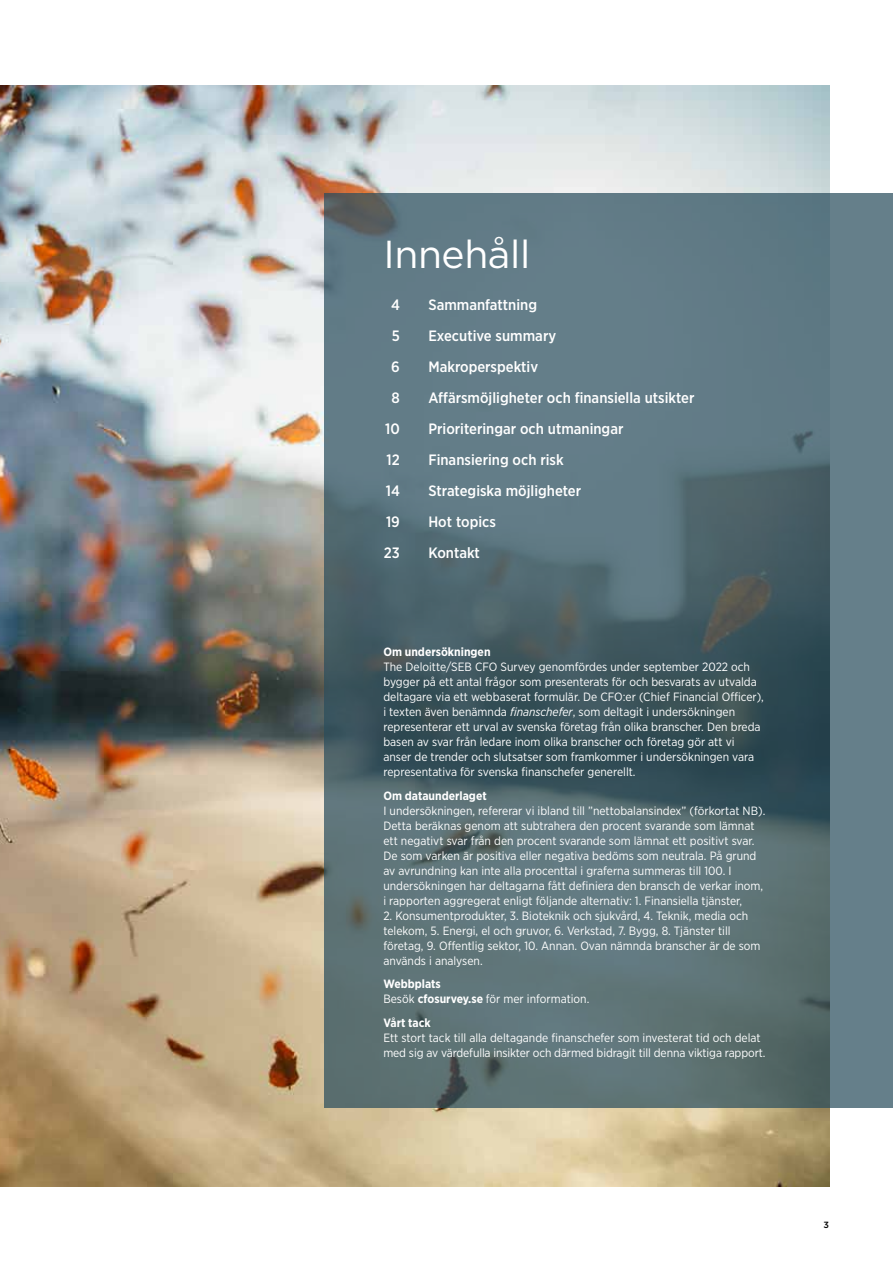
<style>
.page{position:relative;width:893px;height:1263px;background:#fff}
.page>*{position:absolute;margin:0;border:0;box-sizing:border-box;transform-origin:0 0}
.t1{font:39px "Gotham";letter-spacing:-.01em;color:#fff}
.t2{font:500 15px "Gotham Narrow";color:#fff}
.t3{font:12px/15px "Gotham Narrow";color:#fff}
.t4{font:700 12px "Gotham Narrow";color:#fff}
.t5{font:500 9px "Gotham";color:#000}
.s1{font-style:italic}
.s2{font-weight:700}
</style>
<div class="page">
<img style="left:0;top:85px;width:829px;height:1101px">
<svg style="left:325px;top:193px;width:568px;height:915px"></svg>
<h1 class="t1" style="left:383px;top:229px;width:148px">Innehåll</h1>
<p class="t2" style="left:391px;top:296px;width:10px">4</p>
<p class="t2" style="left:428px;top:296px;width:110px">Sammanfattning</p>
<p class="t2" style="left:392px;top:327px;width:10px">5</p>
<p class="t2" style="left:428px;top:327px;width:129px">Executive summary</p>
<p class="t2" style="left:391px;top:358px;width:10px">6</p>
<p class="t2" style="left:428px;top:358px;width:111px">Makroperspektiv</p>
<p class="t2" style="left:392px;top:389px;width:10px">8</p>
<p class="t2" style="left:428px;top:389px;width:268px">Affärsmöjligheter och finansiella utsikter</p>
<p class="t2" style="left:385px;top:420px;width:16px">10</p>
<p class="t2" style="left:428px;top:420px;width:196px">Prioriteringar och utmaningar</p>
<p class="t2" style="left:387px;top:451px;width:15px">12</p>
<p class="t2" style="left:428px;top:451px;width:137px">Finansiering och risk</p>
<p class="t2" style="left:386px;top:482px;width:16px">14</p>
<p class="t2" style="left:428px;top:482px;width:154px">Strategiska möjligheter</p>
<p class="t2" style="left:386px;top:513px;width:15px">19</p>
<p class="t2" style="left:428px;top:513px;width:69px">Hot topics</p>
<p class="t2" style="left:384px;top:544px;width:18px">23</p>
<p class="t2" style="left:428px;top:544px;width:53px">Kontakt</p>
<p class="t4" style="left:383px;top:644px;width:109px">Om undersökningen</p>
<p class="t3" style="left:383px;top:659px;width:382px">The Deloitte/SEB CFO Survey genomfördes under september 2022 och bygger på ett antal frågor som presenterats för och besvarats av utvalda deltagare via ett webbaserat formulär. De CFO:er (Chief Financial Officer), i texten även benämnda <span class="s1">finanschefer</span>, som deltagit i undersökningen representerar ett urval av svenska företag från olika branscher. Den breda basen av svar från ledare inom olika branscher och företag gör att vi anser de trender och slutsatser som framkommer i undersökningen vara representativa för svenska finanschefer generellt.</p>
<p class="t4" style="left:383px;top:787px;width:105px">Om dataunderlaget</p>
<p class="t3" style="left:383px;top:802px;width:383px">I undersökningen, refererar vi ibland till ”nettobalansindex” (förkortat NB).<br>Detta beräknas genom att subtrahera den procent svarande som lämnat ett negativt svar från den procent svarande som lämnat ett positivt svar.<br>De som varken är positiva eller negativa bedöms som neutrala. På grund av avrundning kan inte alla procenttal i graferna summeras till 100. I undersökningen har deltagarna fått definiera den bransch de verkar inom, i rapporten aggregerat enligt följande alternativ: 1. Finansiella tjänster,</p>
<p class="t3" style="left:383px;top:907px;width:379px">2. Konsumentprodukter, 3. Bioteknik och sjukvård, 4. Teknik, media och telekom, 5. Energi, el och gruvor, 6. Verkstad, 7. Bygg, 8. Tjänster till företag, 9. Offentlig sektor, 10. Annan. Ovan nämnda branscher är de som används i analysen.</p>
<p class="t3" style="left:383px;top:976px;width:207px"><span class="s2">Webbplats<br></span>Besök <span class="s2">cfosurvey.se</span> för mer information.</p>
<p class="t4" style="left:383px;top:1014px;width:49px">Vårt tack</p>
<p class="t3" style="left:383px;top:1029px;width:384px">Ett stort tack till alla deltagande finanschefer som investerat tid och delat med sig av värdefulla insikter och därmed bidragit till denna viktiga rapport.</p>
<p class="t5" style="left:824px;top:1218px;width:7px">3</p>
</div>
